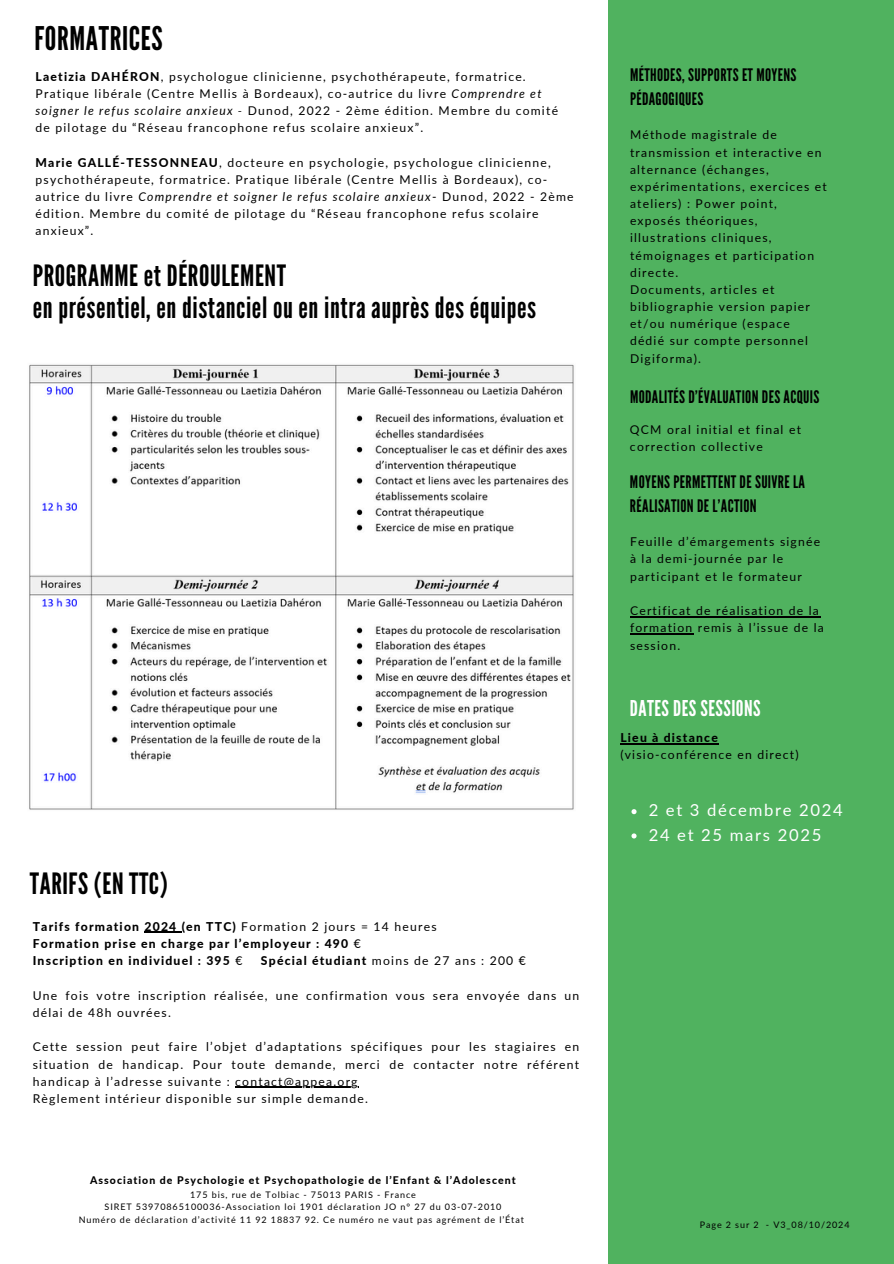
<style>
.page{position:relative;width:894px;height:1264px;background:#fff}
.page>*{position:absolute;margin:0;border:0;box-sizing:border-box;transform-origin:0 0}
.t1{font:32.55px "League Gothic";letter-spacing:.02em;color:#000}
.t2{font:29.25px/31.5px "League Gothic";letter-spacing:.02em;color:#000}
.t3{font:21.75px "League Gothic";letter-spacing:.02em;color:#fff}
.t4{font:17.25px/23.7px "League Gothic";letter-spacing:.02em;color:#000}
.t5{font:16.65px "Lato";letter-spacing:.1em;color:#fff}
.t6{font:12.15px/17.1px "Lato";letter-spacing:.1em;color:#000}
.t7{font:800 12.15px/17.2px "Lato";letter-spacing:.1em;color:#000}
.t8{font:800 10.5px "Lato";letter-spacing:.1em;color:#000}
.t9{font:9px "Lato";letter-spacing:.1em;color:#000}
.s1{font-weight:800}
.s2{font-style:italic}
.s3{font-weight:400}
</style>
<div class="page">
<div style="left:608px;top:0;width:285px;height:1263px;background:#50b25f"></div>
<img style="left:29px;top:364px;width:545px;height:446px">
<hr style="left:630px;top:616px;width:189px;height:1px;background:#000">
<hr style="left:630px;top:633px;width:63px;height:1px;background:#000">
<hr style="left:144px;top:931px;width:38px;height:1px;background:#000">
<hr style="left:235px;top:1086px;width:124px;height:1px;background:#000">
<hr style="left:620px;top:743px;width:99px;height:1px;background:#000">
<svg style="left:631px;top:809px;width:5px;height:5px"></svg>
<svg style="left:631px;top:833px;width:5px;height:5px"></svg>
<h6 class="t1" style="left:34px;top:19px;width:130px">FORMATRICES</h6>
<p class="t6" style="left:36px;top:67px;width:524px"><span class="s1">Laetizia DAHÉRON</span>, psychologue clinicienne, psychothérapeute, formatrice.<br>Pratique libérale (Centre Mellis à Bordeaux), co-autrice du livre <span class="s2">Comprendre et soigner le refus scolaire anxieux -</span> Dunod, 2022 - 2ème édition. Membre du comité de pilotage du “Réseau francophone refus scolaire anxieux”.</p>
<p class="t6" style="left:36px;top:153px;width:539px"><span class="s1">Marie GALLÉ-TESSONNEAU</span>, docteure en psychologie, psychologue clinicienne, psychothérapeute, formatrice. Pratique libérale (Centre Mellis à Bordeaux), co&shy;autrice du livre <span class="s2">Comprendre et soigner le refus scolaire anxieux</span>- Dunod, 2022 - 2ème édition. Membre du comité de pilotage du “Réseau francophone refus scolaire anxieux”.</p>
<h6 class="t2" style="left:33px;top:260px;width:505px">PROGRAMME et DÉROULEMENT<br>en présentiel, en distanciel ou en intra auprès des équipes</h6>
<h6 class="t2" style="left:30px;top:868px;width:139px">TARIFS (EN TTC)</h6>
<h6 class="t7" style="left:33px;top:917px;width:405px">Tarifs formation 2024 (en TTC) <span class="s3">Formation 2 jours = 14 heures<br></span>Formation prise en charge par l’employeur : 490 <span class="s3">€<br></span>Inscription en individuel : 395 <span class="s3">€</span></h6>
<h6 class="t6" style="left:261px;top:952px;width:266px"><span class="s1">Spécial étudiant</span> moins de 27 ans : 200 €</h6>
<p class="t6" style="left:33px;top:986px;width:548px">Une fois votre inscription réalisée, une confirmation vous sera envoyée dans un délai de 48h ouvrées.</p>
<p class="t6" style="left:33px;top:1038px;width:548px;text-align:justify">Cette session peut faire l’objet d’adaptations spécifiques pour les stagiaires en situation de handicap. Pour toute demande, merci de contacter notre référent handicap à l’adresse suivante :</p>
<p class="t6" style="left:33px;top:1072px;width:336px;text-indent:202px">contact@appea.org<br>Règlement intérieur disponible sur simple demande.</p>
<h4 class="t8" style="left:90px;top:1173px;width:427px">Association de Psychologie et Psychopathologie de l’Enfant &amp; l’Adolescent</h4>
<h6 class="t9" style="left:190px;top:1188px;width:227px">175 bis, rue de Tolbiac - 75013 PARIS - France</h6>
<h4 class="t9" style="left:105px;top:1201px;width:398px">SIRET 53970865100036-Association loi 1901 déclaration JO n° 27 du 03-07-2010</h4>
<h6 class="t9" style="left:79px;top:1214px;width:446px">Numéro de déclaration d’activité 11 92 18837 92. Ce numéro ne vaut pas agrément de l’État</h6>
<h1 class="t4" style="left:629px;top:64px;width:168px">MÉTHODES, SUPPORTS ET MOYENS<br>PÉDAGOGIQUES</h1>
<h6 class="t6" style="left:629px;top:126px;width:198px">Méthode magistrale de transmission et interactive en alternance (échanges, expérimentations, exercices et ateliers) : Power point, exposés théoriques, illustrations cliniques, témoignages et participation directe.<br>Documents, articles et bibliographie version papier et/ou numérique (espace dédié sur compte personnel<br>Digiforma).</h6>
<p class="t4" style="left:629px;top:385px;width:191px">MODALITÉS D’ÉVALUATION DES ACQUIS</p>
<h6 class="t6" style="left:629px;top:421px;width:172px">QCM oral initial et final et correction collective</h6>
<h1 class="t4" style="left:629px;top:470px;width:176px">MOYENS PERMETTENT DE SUIVRE LA<br>RÉALISATION DE L’ACTION</h1>
<h6 class="t6" style="left:630px;top:533px;width:192px">Feuille d’émargements signée à la demi-journée par le participant et le formateur</h6>
<h2 class="t6" style="left:630px;top:601px;width:195px">Certificat de réalisation de la formation remis à l’issue de la session.</h2>
<p class="t3" style="left:629px;top:696px;width:132px">DATES DES SESSIONS</p>
<p class="t6" style="left:620px;top:729px;width:180px"><span class="s1">Lieu à distance </span>(visio-conférence en direct)</p>
<h4 class="t5" style="left:648px;top:799px;width:196px">2 et 3 décembre 2024</h4>
<h6 class="t5" style="left:648px;top:824px;width:174px">24 et 25 mars 2025</h6>
<h3 class="t9" style="left:699px;top:1219px;width:151px">Page 2 sur 2 - V3_08/10/2024</h3>
</div>
